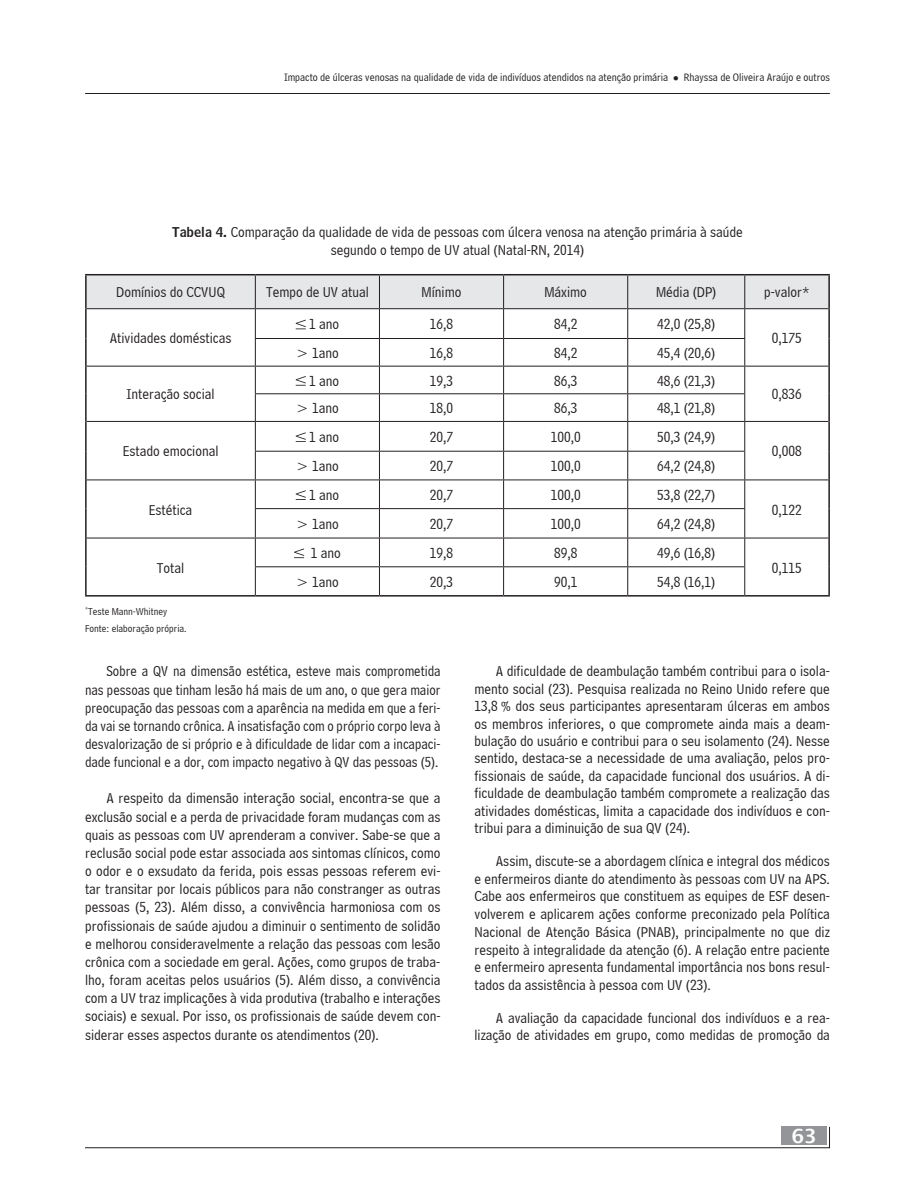
<style>
.page{position:relative;width:915px;height:1191px;background:#fff}
.page>*{position:absolute;margin:0;border:0;box-sizing:border-box;transform-origin:0 0}
.t1{font:600 19.5px "Lucida Sans";color:#fff}
.t2{font:15px/18.1px "Bell Centennial BT Address";color:#231f20;text-align:justify}
.t3{font:15px/18.1px "Bell Centennial BT Address";color:#231f20;text-align:justify;scale:.96 1}
.t4{font:11.25px "Bell Centennial BT Address";color:#231f20}
.t5{font:10.5px/16.8px "Bell Centennial BT Address";color:#231f20}
.s1{font-family:"Bell Centennial BT Name And Number";font-size:13.5px}
.s2{font-family:"Abadi";font-weight:300;font-stretch:condensed;font-size:13.5px}
</style>
<div class="page">
<div style="left:781px;top:1126px;width:45px;height:19px;background:#939598"></div>
<hr style="left:85px;top:1147px;width:744px;height:1px;background:#231f20">
<hr style="left:85px;top:93px;width:744px;height:1px;background:#231f20">
<hr style="left:85px;top:274px;width:170px;height:1px;background:#231f20">
<hr style="left:85px;top:275px;width:2px;height:34px;background:#231f20">
<hr style="left:255px;top:274px;width:124px;height:1px;background:#231f20">
<hr style="left:379px;top:274px;width:124px;height:1px;background:#231f20">
<hr style="left:503px;top:274px;width:124px;height:1px;background:#231f20">
<hr style="left:627px;top:274px;width:117px;height:1px;background:#231f20">
<hr style="left:744px;top:274px;width:85px;height:1px;background:#231f20">
<hr style="left:85px;top:309px;width:2px;height:29px;background:#231f20">
<hr style="left:85px;top:338px;width:2px;height:28px;background:#231f20">
<hr style="left:85px;top:366px;width:2px;height:28px;background:#231f20">
<hr style="left:85px;top:394px;width:2px;height:27px;background:#231f20">
<hr style="left:85px;top:421px;width:2px;height:30px;background:#231f20">
<hr style="left:85px;top:451px;width:2px;height:29px;background:#231f20">
<hr style="left:85px;top:480px;width:2px;height:28px;background:#231f20">
<hr style="left:85px;top:508px;width:2px;height:30px;background:#231f20">
<hr style="left:85px;top:538px;width:2px;height:29px;background:#231f20">
<hr style="left:85px;top:567px;width:2px;height:28px;background:#231f20">
<hr style="left:85px;top:595px;width:170px;height:1px;background:#231f20">
<hr style="left:744px;top:595px;width:85px;height:1px;background:#231f20">
<hr style="left:255px;top:595px;width:124px;height:1px;background:#231f20">
<hr style="left:379px;top:595px;width:124px;height:1px;background:#231f20">
<hr style="left:503px;top:595px;width:124px;height:1px;background:#231f20">
<hr style="left:627px;top:595px;width:117px;height:1px;background:#231f20">
<svg style="left:86px;top:275px;width:743px;height:320px"></svg>
<p class="t4" style="left:284px;top:70px;width:547px">Impacto de úlceras venosas na qualidade de vida de indivíduos atendidos na atenção primária ● Rhayssa de Oliveira Araújo e outros</p>
<p class="t2" style="left:172px;top:223px;width:572px;text-align:center"><span class="s1">Tabela 4.</span> Comparação da qualidade de vida de pessoas com úlcera venosa na atenção primária à saúde segundo o tempo de UV atual (Natal-RN, 2014)</p>
<p class="t2" style="left:116px;top:283px;width:110px">Domínios do CCVUQ</p>
<p class="t2" style="left:266px;top:283px;width:104px">Tempo de UV atual</p>
<p class="t2" style="left:421px;top:283px;width:41px">Mínimo</p>
<p class="t2" style="left:544px;top:283px;width:44px">Máximo</p>
<p class="t2" style="left:655px;top:283px;width:62px">Média (DP)</p>
<p class="t2" style="left:763px;top:283px;width:47px">p-valor*</p>
<p class="t2" style="left:110px;top:329px;width:123px">Atividades domésticas</p>
<p class="t2" style="left:309px;top:315px;width:31px">1 ano</p>
<p class="t2" style="left:429px;top:315px;width:25px">16,8</p>
<p class="t2" style="left:554px;top:315px;width:25px">84,2</p>
<p class="t2" style="left:657px;top:315px;width:60px">42,0 (25,8)</p>
<p class="t2" style="left:771px;top:329px;width:31px">0,175</p>
<p class="t2" style="left:296px;top:344px;width:44px">&gt; 1ano</p>
<p class="t2" style="left:429px;top:344px;width:25px">16,8</p>
<p class="t2" style="left:554px;top:344px;width:25px">84,2</p>
<p class="t2" style="left:657px;top:344px;width:60px">45,4 (20,6)</p>
<p class="t2" style="left:126px;top:385px;width:90px">Interação social</p>
<p class="t2" style="left:309px;top:371px;width:31px">1 ano</p>
<p class="t2" style="left:429px;top:371px;width:25px">19,3</p>
<p class="t2" style="left:554px;top:371px;width:25px">86,3</p>
<p class="t2" style="left:657px;top:371px;width:60px">48,6 (21,3)</p>
<p class="t2" style="left:296px;top:399px;width:44px">&gt; 1ano</p>
<p class="t2" style="left:429px;top:399px;width:25px">18,0</p>
<p class="t2" style="left:554px;top:399px;width:25px">86,3</p>
<p class="t2" style="left:657px;top:399px;width:60px">48,1 (21,8)</p>
<p class="t2" style="left:771px;top:385px;width:31px">0,836</p>
<p class="t2" style="left:123px;top:442px;width:97px">Estado emocional</p>
<p class="t2" style="left:309px;top:428px;width:31px">1 ano</p>
<p class="t2" style="left:429px;top:428px;width:25px">20,7</p>
<p class="t2" style="left:550px;top:428px;width:31px">100,0</p>
<p class="t2" style="left:657px;top:428px;width:60px">50,3 (24,9)</p>
<p class="t2" style="left:771px;top:442px;width:31px">0,008</p>
<p class="t2" style="left:296px;top:457px;width:44px">&gt; 1ano</p>
<p class="t2" style="left:429px;top:457px;width:25px">20,7</p>
<p class="t2" style="left:550px;top:457px;width:31px">100,0</p>
<p class="t2" style="left:657px;top:457px;width:60px">64,2 (24,8)</p>
<p class="t2" style="left:309px;top:486px;width:31px">1 ano</p>
<p class="t2" style="left:429px;top:486px;width:25px">20,7</p>
<p class="t2" style="left:550px;top:486px;width:31px">100,0</p>
<p class="t2" style="left:657px;top:486px;width:60px">53,8 (22,7)</p>
<p class="t2" style="left:149px;top:500px;width:45px">Estética</p>
<p class="t2" style="left:296px;top:515px;width:44px">&gt; 1ano</p>
<p class="t2" style="left:429px;top:515px;width:25px">20,7</p>
<p class="t2" style="left:550px;top:515px;width:31px">100,0</p>
<p class="t2" style="left:657px;top:515px;width:60px">64,2 (24,8)</p>
<p class="t2" style="left:771px;top:500px;width:31px">0,122</p>
<p class="t2" style="left:157px;top:558px;width:29px">Total</p>
<p class="t2" style="left:310px;top:544px;width:31px">1 ano</p>
<p class="t2" style="left:429px;top:544px;width:25px">19,8</p>
<p class="t2" style="left:554px;top:544px;width:25px">89,8</p>
<p class="t2" style="left:657px;top:544px;width:60px">49,6 (16,8)</p>
<p class="t2" style="left:296px;top:573px;width:44px">&gt; 1ano</p>
<p class="t2" style="left:429px;top:573px;width:25px">20,3</p>
<p class="t2" style="left:554px;top:573px;width:25px">90,1</p>
<p class="t2" style="left:657px;top:573px;width:60px">54,8 (16,1)</p>
<p class="t2" style="left:771px;top:558px;width:31px">0,115</p>
<p class="t5" style="left:85px;top:602px;width:103px"><sup>*</sup>Teste Mann-Whitney<br>Fonte: elaboração própria.</p>
<p class="t3" style="left:85px;top:662px;width:371px;text-indent:21px">Sobre a QV na dimensão estética, esteve mais comprometida nas pessoas que tinham lesão há mais de um ano, o que gera maior preocupação das pessoas com a aparência na medida em que a feri&shy;da vai se tornando crônica. A insatisfação com o próprio corpo leva à desvalorização de si próprio e à dificuldade de lidar com a incapaci&shy;dade funcional e a dor, com impacto negativo à QV das pessoas (5).</p>
<p class="t2" style="left:85px;top:789px;width:357px;text-indent:21px">A respeito da dimensão interação social, encontra-se que a exclusão social e a perda de privacidade foram mudanças com as quais as pessoas com UV aprenderam a conviver. Sabe-se que a reclusão social pode estar associada aos sintomas clínicos, como o odor e o exsudato da ferida, pois essas pessoas referem evi&shy;tar transitar por locais públicos para não constranger as outras pessoas (5, 23). Além disso, a convivência harmoniosa com os profissionais de saúde ajudou a diminuir o sentimento de solidão e melhorou consideravelmente a relação das pessoas com lesão crônica com a sociedade em geral. Ações, como grupos de traba&shy;lho, foram aceitas pelos usuários (5). Além disso, a convivência com a UV traz implicações à vida produtiva (trabalho e interações sociais) e sexual. Por isso, os profissionais de saúde devem con&shy;siderar esses aspectos durante os atendimentos (20).</p>
<p class="t2" style="left:474px;top:662px;width:357px;line-height:17.4px;text-indent:21px">A dificuldade de deambulação também contribui para o isola&shy;mento social (23). Pesquisa realizada no Reino Unido refere que 13,8 <span class="s2">%</span> dos seus participantes apresentaram úlceras em ambos os membros inferiores, o que compromete ainda mais a deam&shy;bulação do usuário e contribui para o seu isolamento (24). Nesse sentido, destaca-se a necessidade de uma avaliação, pelos pro&shy;fissionais de saúde, da capacidade funcional dos usuários. A di&shy;ficuldade de deambulação também compromete a realização das atividades domésticas, limita a capacidade dos indivíduos e con&shy;tribui para a diminuição de sua QV (24).</p>
<p class="t2" style="left:474px;top:852px;width:357px;line-height:17.7px;text-indent:21px">Assim, discute-se a abordagem clínica e integral dos médicos e enfermeiros diante do atendimento às pessoas com UV na APS.<br>Cabe aos enfermeiros que constituem as equipes de ESF desen&shy;volverem e aplicarem ações conforme preconizado pela Política Nacional de Atenção Básica (PNAB), principalmente no que diz respeito à integralidade da atenção (6). A relação entre paciente e enfermeiro apresenta fundamental importância nos bons resul&shy;tados da assistência à pessoa com UV (23).</p>
<p class="t2" style="left:474px;top:1008px;width:357px;line-height:17.7px;text-align:right">A avaliação da capacidade funcional dos indivíduos e a rea&shy;lização de atividades em grupo, como medidas de promoção da</p>
<h1 class="t1" style="left:791px;top:1125px;width:26px">63</h1>
</div>
